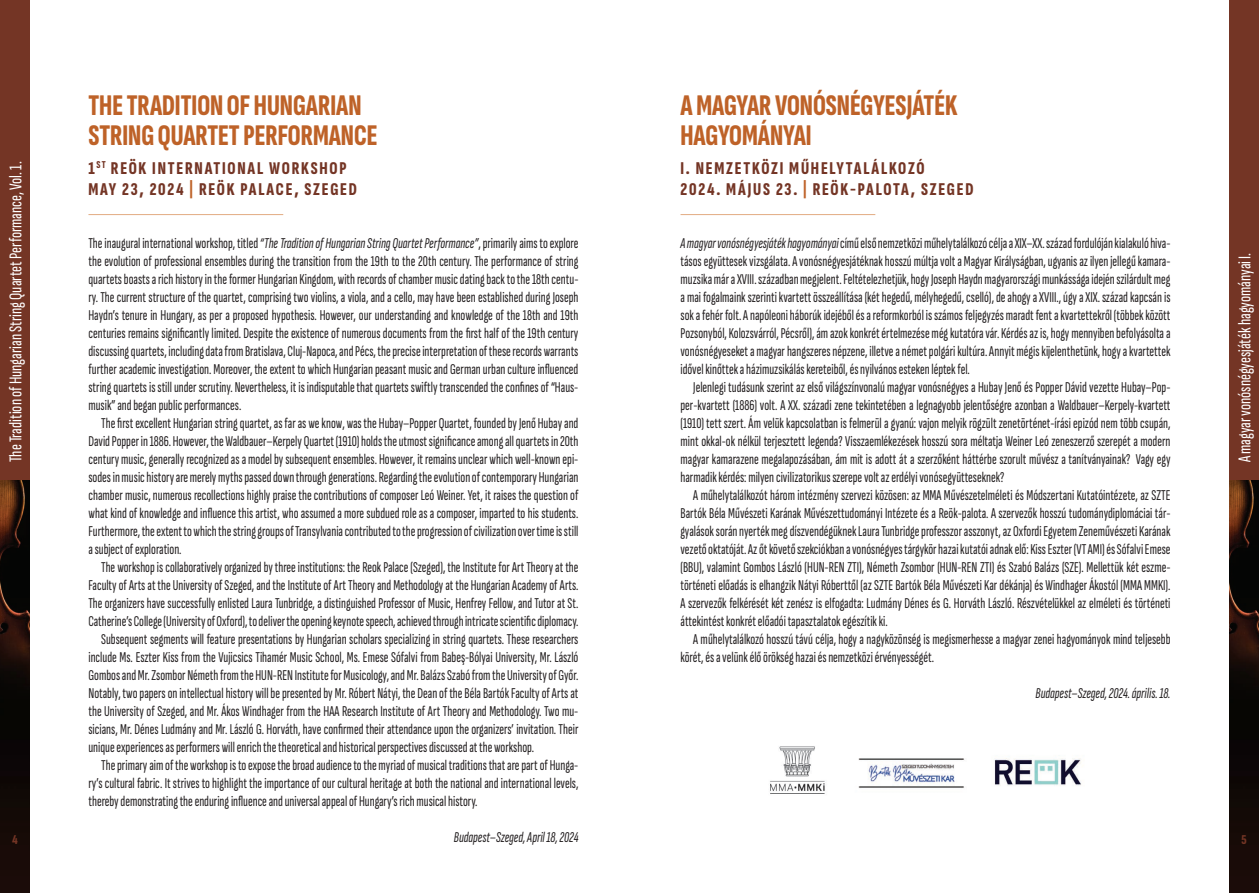
<style>
.page{position:relative;width:1259px;height:893px;background:#fff}
.page>*{position:absolute;margin:0;border:0;box-sizing:border-box;transform-origin:0 0}
.t1{font:800 extra-condensed 30px/30px "Sofia Sans";color:#be6228;scale:.95 1}
.t2{font:800 extra-condensed 18px/21px "Sofia Sans";letter-spacing:.1em;color:#743525}
.t3{font:extra-condensed 18px "Sofia Sans";color:#fff}
.t4{font:extra-condensed 15px/18px "Sofia Sans";color:#231f20;text-align:justify;scale:.95 1}
.t5{font:extra-condensed 15px "Sofia Sans";color:#231f20;scale:.94 1}
.t6{font:italic extra-condensed 15px "Sofia Sans";color:#231f20;scale:.95 1}
.t7{font:800 extra-condensed 13.5px "Sofia Sans";color:#743525}
.s1{color:#be6228}
.s2{font-style:italic}
</style>
<div class="page">
<div style="left:1229px;top:0;width:30px;height:480px;background:#743525"></div>
<div style="left:0;top:0;width:30px;height:480px;background:#743525"></div>
<img style="left:0;top:480px;width:30px;height:413px">
<img style="left:1229px;top:480px;width:30px;height:413px">
<hr style="left:88px;top:214px;width:195px;height:1px;background:#e2ac82">
<hr style="left:680px;top:214px;width:195px;height:1px;background:#e2ac82">
<img style="left:770px;top:746px;width:312px;height:48px">
<h1 class="t1" style="left:680px;top:90px;width:291px">A MAGYAR VONÓSNÉGYESJÁTÉK<br>HAGYOMÁNYAI</h1>
<p class="t2" style="left:680px;top:157px;width:294px">I. NEMZETKÖZI MŰHELYTALÁLKOZÓ<br>2024. MÁJUS 23. <span class="s1">|</span> REÖK-PALOTA , SZEGED</p>
<h1 class="t1" style="left:88px;top:90px;width:306px">THE TRADITION OF HUNGARIAN<br>STRING QUARTET PERFORMANCE</h1>
<p class="t2" style="left:88px;top:157px;width:270px">1<sup>ST</sup> REÖK INTERNATIONAL WORKSHOP<br>MAY 23, 2024 <span class="s1">|</span> REÖK PALACE, SZEGED</p>
<p class="t3" style="left:6px;top:462px;width:303px;rotate:-90deg">The Tradition of Hungarian String Quartet Performance, Vol. 1.</p>
<p class="t4" style="left:680px;top:234px;width:517px"><span class="s2">A magyar vonósnégyesjáték hagyományai</span> című első nemzetközi műhelytalálkozó célja a XIX–XX. század fordulóján kialakuló hiva&shy;tásos együttesek vizsgálata. A vonósnégyesjátéknak hosszú múltja volt a Magyar Királyságban, ugyanis az ilyen jellegű kamara&shy;muzsika már a XVIII. században megjelent. Feltételezhetjük, hogy Joseph Haydn magyarországi munkássága idején szilárdult meg a mai fogalmaink szerinti kvartett összeállítása (két hegedű, mélyhegedű, cselló), de ahogy a XVIII., úgy a XIX. század kapcsán is sok a fehér folt. A napóleoni háborúk idejéből és a reformkorból is számos feljegyzés maradt fent a kvartettekről (többek között Pozsonyból, Kolozsvárról, Pécsről), ám azok konkrét értelmezése még kutatóra vár. Kérdés az is, hogy mennyiben befolyásolta a vonósnégyeseket a magyar hangszeres népzene, illetve a német polgári kultúra. Annyit mégis kijelenthetünk, hogy a kvartettek idővel kinőttek a házimuzsikálás kereteiből, és nyilvános esteken léptek fel.</p>
<p class="t4" style="left:680px;top:378px;width:517px;text-indent:13px">Jelenlegi tudásunk szerint az első világszínvonalú magyar vonósnégyes a Hubay Jenő és Popper Dávid vezette Hubay–Pop&shy;per-kvartett (1886) volt. A XX. századi zene tekintetében a legnagyobb jelentőségre azonban a Waldbauer–Kerpely-kvartett (1910) tett szert. Ám velük kapcsolatban is felmerül a gyanú: vajon melyik rögzült zenetörténet-írási epizód nem több csupán, mint okkal-ok nélkül terjesztett legenda? Visszaemlékezések hosszú sora méltatja Weiner Leó zeneszerző szerepét a modern magyar kamarazene megalapozásában, ám mit is adott át a szerzőként háttérbe szorult művész a tanítványainak? Vagy egy harmadik kérdés: milyen civilizatorikus szerepe volt az erdélyi vonósegyütteseknek?</p>
<p class="t4" style="left:680px;top:486px;width:517px;text-indent:13px">A műhelytalálkozót három intézmény szervezi közösen: az MMA Művészetelméleti és Módszertani Kutatóintézete, az SZTE Bartók Béla Művészeti Karának Művészettudományi Intézete és a Reök-palota. A szervezők hosszú tudománydiplomáciai tár&shy;gyalások során nyerték meg díszvendégüknek Laura Tunbridge professzor asszonyt, az Oxfordi Egyetem Zeneművészeti Karának vezető oktatóját. Az őt követő szekciókban a vonósnégyes tárgykör hazai kutatói adnak elő: Kiss Eszter (VT AMI) és Sófalvi Emese (BBU), valamint Gombos László (HUN-REN ZTI), Németh Zsombor (HUN-REN ZTI) és Szabó Balázs (SZE). Mellettük két eszme&shy;történeti előadás is elhangzik Nátyi Róberttől (az SZTE Bartók Béla Művészeti Kar dékánja) és Windhager Ákostól (MMA MMKI).<br>A szervezők felkérését két zenész is elfogadta: Ludmány Dénes és G. Horváth László. Részvételükkel az elméleti és történeti áttekintést konkrét előadói tapasztalatok egészítik ki.</p>
<p class="t4" style="left:680px;top:630px;width:517px;text-indent:13px">A műhelytalálkozó hosszú távú célja, hogy a nagyközönség is megismerhesse a magyar zenei hagyományok mind teljesebb körét, és a velünk élő örökség hazai és nemzetközi érvényességét.</p>
<p class="t6" style="left:1035px;top:685px;width:143px">Budapest–Szeged, 2024. április. 18.</p>
<p class="t4" style="left:88px;top:234px;width:517px">The inaugural international workshop, titled <span class="s2">“The Tradition of Hungarian String Quartet Performance”</span>, primarily aims to explore the evolution of professional ensembles during the transition from the 19th to the 20th century. The performance of string quartets boasts a rich history in the former Hungarian Kingdom, with records of chamber music dating back to the 18th centu&shy;ry. The current structure of the quartet, comprising two violins, a viola, and a cello, may have been established during Joseph Haydn’s tenure in Hungary, as per a proposed hypothesis. However, our understanding and knowledge of the 18th and 19th centuries remains significantly limited. Despite the existence of numerous documents from the first half of the 19th century discussing quartets, including data from Bratislava, Cluj-Napoca, and Pécs, the precise interpretation of these records warrants further academic investigation. Moreover, the extent to which Hungarian peasant music and German urban culture influenced string quartets is still under scrutiny. Nevertheless, it is indisputable that quartets swiftly transcended the confines of “Haus&shy;musik” and began public performances.</p>
<p class="t4" style="left:88px;top:414px;width:517px;text-indent:13px">The first excellent Hungarian string quartet, as far as we know, was the Hubay–Popper Quartet, founded by Jenő Hubay and David Popper in 1886. However, the Waldbauer–Kerpely Quartet (1910) holds the utmost significance among all quartets in 20th century music, generally recognized as a model by subsequent ensembles. However, it remains unclear which well-known epi&shy;sodes in music history are merely myths passed down through generations. Regarding the evolution of contemporary Hungarian chamber music, numerous recollections highly praise the contributions of composer Leó Weiner. Yet, it raises the question of what kind of knowledge and influence this artist, who assumed a more subdued role as a composer, imparted to his students.<br>Furthermore, the extent to which the string groups of Transylvania contributed to the progression of civilization over time is still a subject of exploration.</p>
<p class="t5" style="left:101px;top:559px;width:509px">The workshop is collaboratively organized by three institutions: the Reok Palace (Szeged), the Institute for Art Theory at the</p>
<p class="t5" style="left:88px;top:577px;width:523px">Faculty of Arts at the University of Szeged, and the Institute of Art Theory and Methodology at the Hungarian Academy of Arts.</p>
<p class="t5" style="left:88px;top:595px;width:523px">The organizers have successfully enlisted Laura Tunbridge, a distinguished Professor of Music, Henfrey Fellow, and Tutor at St.</p>
<p class="t5" style="left:88px;top:613px;width:523px">Catherine’s College (University of Oxford), to deliver the opening keynote speech, achieved through intricate scientific diplomacy.</p>
<p class="t4" style="left:101px;top:630px;width:504px">Subsequent segments will feature presentations by Hungarian scholars specializing in string quartets. These researchers</p>
<p class="t4" style="left:88px;top:648px;width:517px">include Ms. Eszter Kiss from the Vujicsics Tihamér Music School, Ms. Emese Sófalvi from Babeş-Bólyai University, Mr. László</p>
<p class="t4" style="left:88px;top:666px;width:517px">Gombos and Mr. Zsombor Németh from the HUN-REN Institute for Musicology, and Mr. Balázs Szabó from the University of Győr.</p>
<p class="t4" style="left:88px;top:684px;width:517px">Notably, two papers on intellectual history will be presented by Mr. Róbert Nátyi, the Dean of the Béla Bartók Faculty of Arts at</p>
<p class="t4" style="left:88px;top:702px;width:517px">the University of Szeged, and Mr. Ákos Windhager from the HAA Research Institute of Art Theory and Methodology. Two mu-</p>
<p class="t4" style="left:88px;top:720px;width:517px">sicians, Mr. Dénes Ludmány and Mr. László G. Horváth, have confirmed their attendance upon the organizers’ invitation. Their</p>
<p class="t4" style="left:88px;top:738px;width:470px">unique experiences as performers will enrich the theoretical and historical perspectives discussed at the workshop.</p>
<p class="t4" style="left:101px;top:756px;width:504px">The primary aim of the workshop is to expose the broad audience to the myriad of musical traditions that are part of Hunga-</p>
<p class="t4" style="left:88px;top:774px;width:517px">ry’s cultural fabric. It strives to highlight the importance of our cultural heritage at both the national and international levels,</p>
<p class="t4" style="left:88px;top:792px;width:411px">thereby demonstrating the enduring influence and universal appeal of Hungary’s rich musical history.</p>
<p class="t6" style="left:454px;top:829px;width:132px">Budapest–Szeged, April 18, 2024</p>
<p class="t3" style="left:1234px;top:462px;width:211px;rotate:-90deg">A magyar vonósnégyesjáték hagyományai I.</p>
<p class="t7" style="left:12px;top:831px;width:7px">4</p>
<p class="t7" style="left:1241px;top:831px;width:7px">5</p>
</div>
